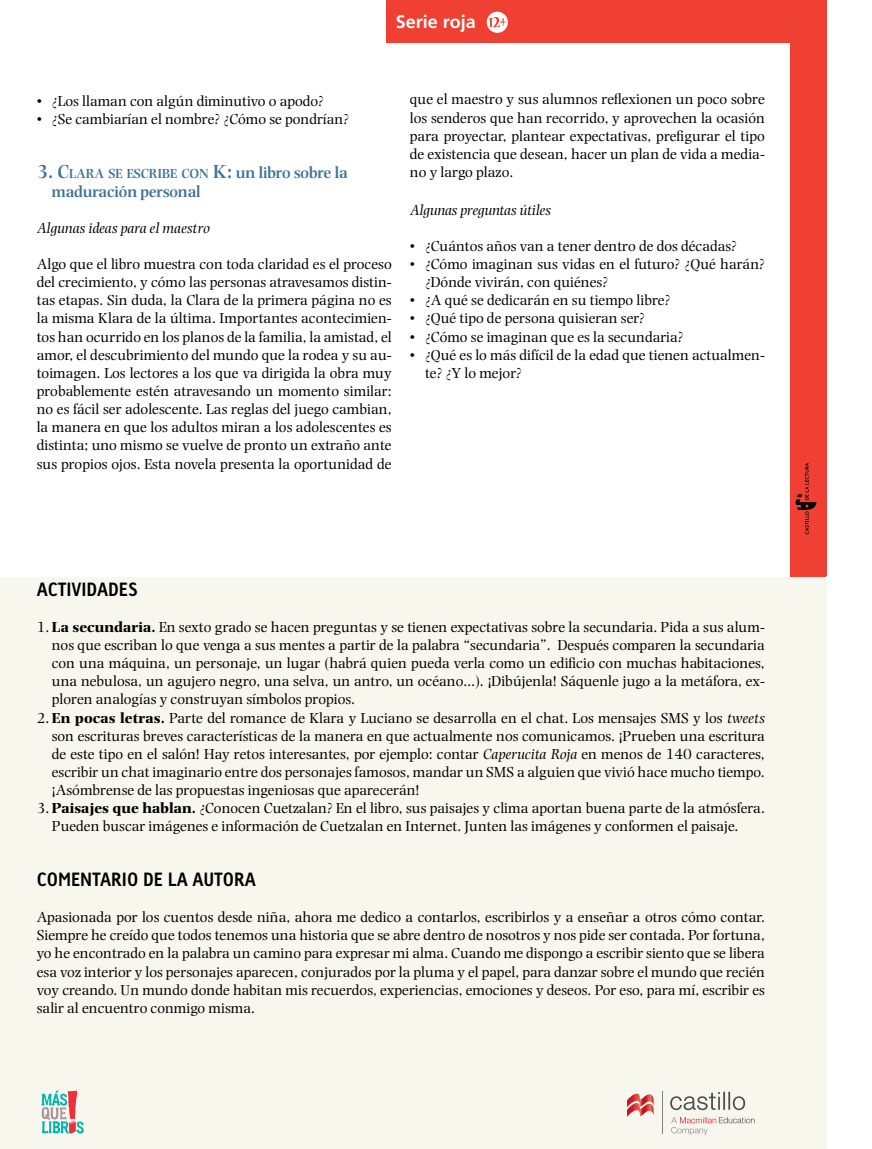
<style>
.page{position:relative;width:872px;height:1149px;background:#fff}
.page>*{position:absolute;margin:0;border:0;box-sizing:border-box;transform-origin:0 0}
.t1{font:700 18.15px "Linotype Tetria";color:#000}
.t2{font:700 18.15px "Frutiger";color:#fff}
.t3{font:700 18px "Frutiger CE";color:#fff}
.t4{font:600 16.65px "Photina";color:#3e7194}
.t5{font:15.15px/18.1px "Photina";color:#000;text-align:justify}
.t6{font:italic 15.15px "Photina";letter-spacing:-.01em;color:#000}
.t7{font:600 13.8px "Photina";color:#3e7194}
.s1{font-size:19.65px}
.s2{font-size:16.65px}
.s3{font-weight:700}
.s4{font-style:italic}
</style>
<div class="page">
<div style="left:0;top:575px;width:826px;height:573px;background:#f8f7ee"></div>
<div style="left:0;top:0;width:869px;height:1074px;background:#fff"></div>
<div style="left:790px;top:0;width:36px;height:576px;background:#ef4033"></div>
<div style="left:0;top:576px;width:826px;height:498px;background:#f8f7ee"></div>
<svg style="left:627px;top:1093px;width:26px;height:24px"></svg>
<hr style="left:662px;top:1090px;width:1px;height:42px;background:#808185">
<svg style="left:670px;top:1091px;width:75px;height:18px"></svg>
<svg style="left:671px;top:1117px;width:83px;height:17px"></svg>
<svg style="left:41px;top:1090px;width:43px;height:43px"></svg>
<div style="left:387px;top:0;width:404px;height:43px;background:#ef4033"></div>
<div style="left:487px;top:12px;width:21px;height:21px;background:#fff;border-radius:50%"></div>
<svg style="left:488px;top:17px;width:18px;height:11px"></svg>
<svg style="left:795px;top:463px;width:22px;height:72px"></svg>
<p class="t2" style="left:428px;top:8px;width:82px">Serie roja</p>
<p class="t3" style="left:396px;top:11px;width:82px">Serie roja</p>
<p class="t5" style="left:37px;top:92px;width:289px">• ¿Los llaman con algún diminutivo o apodo?</p>
<p class="t5" style="left:37px;top:110px;width:314px">• ¿Se cambiarían el nombre? ¿Cómo se pondrían?</p>
<p class="t7" style="left:37px;top:166px;width:312px"><span class="s1">3.</span> <span class="s1">C</span>LARA SE ESCRIBE CON <span class="s1">K</span><span class="s1">:</span> <span class="s2">un libro sobre la</span></p>
<p class="t4" style="left:52px;top:181px;width:150px">maduración personal</p>
<p class="t6" style="left:37px;top:219px;width:174px">Algunas ideas para el maestro</p>
<p class="t5" style="left:37px;top:255px;width:356px">Algo que el libro muestra con toda claridad es el proceso del crecimiento, y cómo las personas atravesamos distin&shy;tas etapas. Sin duda, la Clara de la primera página no es la misma Klara de la última. Importantes acontecimien&shy;tos han ocurrido en los planos de la familia, la amistad, el amor, el descubrimiento del mundo que la rodea y su au&shy;toimagen. Los lectores a los que va dirigida la obra muy probablemente estén atravesando un momento similar: no es fácil ser adolescente. Las reglas del juego cambian, la manera en que los adultos miran a los adolescentes es distinta; uno mismo se vuelve de pronto un extraño ante sus propios ojos. Esta novela presenta la oportunidad de</p>
<p class="t5" style="left:410px;top:90px;width:356px">que el maestro y sus alumnos reflexionen un poco sobre los senderos que han recorrido, y aprovechen la ocasión para proyectar, plantear expectativas, prefigurar el tipo de existencia que desean, hacer un plan de vida a media&shy;no y largo plazo.</p>
<p class="t6" style="left:410px;top:201px;width:143px">Algunas preguntas útiles</p>
<p class="t5" style="left:410px;top:237px;width:329px">• ¿Cuántos años van a tener dentro de dos décadas?</p>
<p class="t5" style="left:425px;top:255px;width:341px;text-indent:-15px">• ¿Cómo imaginan sus vidas en el futuro? ¿Qué harán? ¿Dónde vivirán, con quiénes?</p>
<p class="t5" style="left:410px;top:291px;width:262px">• ¿A qué se dedicarán en su tiempo libre?</p>
<p class="t5" style="left:410px;top:309px;width:237px">• ¿Qué tipo de persona quisieran ser?</p>
<p class="t5" style="left:410px;top:327px;width:275px">• ¿Cómo se imaginan que es la secundaria?</p>
<p class="t5" style="left:425px;top:345px;width:341px;text-indent:-15px">• ¿Qué es lo más difícil de la edad que tienen actualmen&shy;te? ¿Y lo mejor?</p>
<p class="t1" style="left:37px;top:577px;width:102px">ACTIVIDADES</p>
<p class="t5" style="left:52px;top:617px;width:714px;text-indent:-15px">1. <span class="s3">La secundaria.</span> En sexto grado se hacen preguntas y se tienen expectativas sobre la secundaria. Pida a sus alum&shy;nos que escriban lo que venga a sus mentes a partir de la palabra “secundaria”. Después comparen la secundaria con una máquina, un personaje, un lugar (habrá quien pueda verla como un edificio con muchas habitaciones, una nebulosa, un agujero negro, una selva, un antro, un océano…). ¡Dibújenla! Sáquenle jugo a la metáfora, ex&shy;ploren analogías y construyan símbolos propios.</p>
<p class="t5" style="left:52px;top:708px;width:714px;text-indent:-15px">2. <span class="s3">En pocas letras.</span> Parte del romance de Klara y Luciano se desarrolla en el chat. Los mensajes SMS y los <span class="s4">tweets </span>son escrituras breves características de la manera en que actualmente nos comunicamos. ¡Prueben una escritura de este tipo en el salón! Hay retos interesantes, por ejemplo: contar <span class="s4">Caperucita Roja</span> en menos de 140 caracteres, escribir un chat imaginario entre dos personajes famosos, mandar un SMS a alguien que vivió hace mucho tiempo. ¡Asómbrense de las propuestas ingeniosas que aparecerán!</p>
<p class="t5" style="left:52px;top:799px;width:714px;text-indent:-15px">3. <span class="s3">Paisajes que hablan.</span> ¿Conocen Cuetzalan? En el libro, sus paisajes y clima aportan buena parte de la atmósfera.<br>Pueden buscar imágenes e información de Cuetzalan en Internet. Junten las imágenes y conformen el paisaje.</p>
<p class="t1" style="left:37px;top:867px;width:221px">COMENTARIO DE LA AUTORA</p>
<p class="t5" style="left:37px;top:907px;width:729px">Apasionada por los cuentos desde niña, ahora me dedico a contarlos, escribirlos y a enseñar a otros cómo contar.<br>Siempre he creído que todos tenemos una historia que se abre dentro de nosotros y nos pide ser contada. Por fortuna, yo he encontrado en la palabra un camino para expresar mi alma. Cuando me dispongo a escribir siento que se libera esa voz interior y los personajes aparecen, conjurados por la pluma y el papel, para danzar sobre el mundo que recién voy creando. Un mundo donde habitan mis recuerdos, experiencias, emociones y deseos. Por eso, para mí, escribir es salir al encuentro conmigo misma.</p>
</div>
